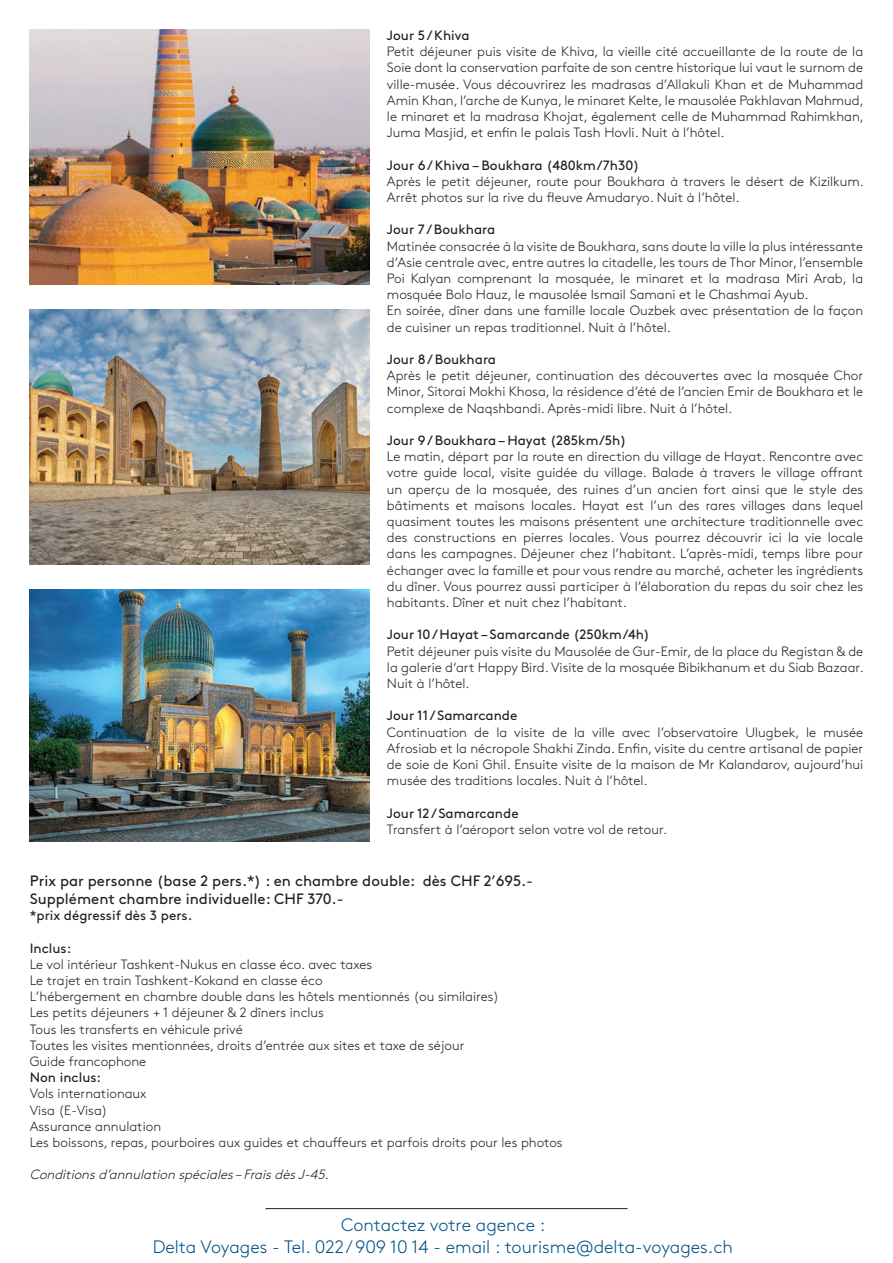
<style>
.page{position:relative;width:893px;height:1263px;background:#fff}
.page>*{position:absolute;margin:0;border:0;box-sizing:border-box;transform-origin:0 0}
.t1{font:300 18px/21.6px "Brown";color:#005187;text-align:center}
.t2{font:15px/18px "Brown";color:#231f20}
.t3{font:300 13.5px/16.2px "Brown";color:#231f20;text-align:justify}
.t4{font:13.5px "Brown";color:#231f20}
.t5{font:italic 300 13.5px "Brown";color:#231f20}
</style>
<div class="page">
<hr style="left:265px;top:1208px;width:362px;height:1px;background:#231f20">
<img style="left:30px;top:30px;width:340px;height:255px">
<img style="left:30px;top:310px;width:340px;height:254px">
<img style="left:30px;top:589px;width:340px;height:253px">
<p class="t4" style="left:387px;top:25px;width:84px">Jour 5 / Khiva</p>
<p class="t3" style="left:387px;top:42px;width:478px">Petit déjeuner puis visite de Khiva, la vieille cité accueillante de la route de la Soie dont la conservation parfaite de son centre historique lui vaut le surnom de ville-musée. Vous découvrirez les madrasas d’Allakuli Khan et de Muhammad Amin Khan, l’arche de Kunya, le minaret Kelte, le mausolée Pakhlavan Mahmud, le minaret et la madrasa Khojat, également celle de Muhammad Rahimkhan, Juma Masjid, et enfin le palais Tash Hovli. Nuit à l’hôtel.</p>
<p class="t4" style="left:387px;top:155px;width:254px">Jour 6 / Khiva – Boukhara (480km/7h30)</p>
<p class="t3" style="left:387px;top:172px;width:478px">Après le petit déjeuner, route pour Boukhara à travers le désert de Kizilkum.<br>Arrêt photos sur la rive du fleuve Amudaryo. Nuit à l’hôtel.</p>
<p class="t4" style="left:387px;top:219px;width:110px">Jour 7 / Boukhara</p>
<p class="t3" style="left:387px;top:237px;width:478px;text-align:left">Matinée consacrée à la visite de Boukhara, sans doute la ville la plus intéressante d’Asie centrale avec, entre autres la citadelle, les tours de Thor Minor, l’ensemble Poi Kalyan comprenant la mosquée, le minaret et la madrasa Miri Arab, la mosquée Bolo Hauz, le mausolée Ismail Samani et le Chashmai Ayub.<br>En soirée, dîner dans une famille locale Ouzbek avec présentation de la façon de cuisiner un repas traditionnel. Nuit à l’hôtel.</p>
<p class="t4" style="left:387px;top:349px;width:111px">Jour 8 / Boukhara</p>
<p class="t3" style="left:387px;top:366px;width:478px">Après le petit déjeuner, continuation des découvertes avec la mosquée Chor Minor, Sitorai Mokhi Khosa, la résidence d’été de l’ancien Emir de Boukhara et le complexe de Naqshbandi. Après-midi libre. Nuit à l’hôtel.</p>
<p class="t4" style="left:387px;top:430px;width:241px">Jour 9 / Boukhara – Hayat (285km/5h)</p>
<p class="t3" style="left:387px;top:447px;width:478px">Le matin, départ par la route en direction du village de Hayat. Rencontre avec votre guide local, visite guidée du village. Balade à travers le village offrant un aperçu de la mosquée, des ruines d’un ancien fort ainsi que le style des bâtiments et maisons locales. Hayat est l’un des rares villages dans lequel quasiment toutes les maisons présentent une architecture traditionnelle avec des constructions en pierres locales. Vous pourrez découvrir ici la vie locale dans les campagnes. Déjeuner chez l’habitant. L’après-midi, temps libre pour échanger avec la famille et pour vous rendre au marché, acheter les ingrédients du dîner. Vous pourrez aussi participer à l’élaboration du repas du soir chez les habitants. Dîner et nuit chez l’habitant.</p>
<p class="t4" style="left:387px;top:624px;width:264px">Jour 10 / Hayat – Samarcande (250km/4h)</p>
<p class="t3" style="left:387px;top:642px;width:478px">Petit déjeuner puis visite du Mausolée de Gur-Emir, de la place du Registan &amp; de la galerie d‘art Happy Bird. Visite de la mosquée Bibikhanum et du Siab Bazaar.<br>Nuit à l’hôtel.</p>
<p class="t4" style="left:387px;top:705px;width:132px">Jour 11 / Samarcande</p>
<p class="t3" style="left:387px;top:723px;width:478px">Continuation de la visite de la ville avec l’observatoire Ulugbek, le musée Afrosiab et la nécropole Shakhi Zinda. Enfin, visite du centre artisanal de papier de soie de Koni Ghil. Ensuite visite de la maison de Mr Kalandarov, aujourd’hui musée des traditions locales. Nuit à l’hôtel.</p>
<p class="t4" style="left:387px;top:803px;width:133px">Jour 12 / Samarcande</p>
<p class="t3" style="left:387px;top:820px;width:282px">Transfert à l’aéroport selon votre vol de retour.</p>
<p class="t2" style="left:30px;top:870px;width:505px">Prix par personne (base 2 pers.*) : en chambre double: dès CHF 2’695.-<br>Supplément chambre individuelle: CHF 370.-</p>
<p class="t4" style="left:30px;top:905px;width:164px">*prix dégressif dès 3 pers.</p>
<p class="t4" style="left:30px;top:938px;width:43px">Inclus:</p>
<p class="t3" style="left:30px;top:955px;width:471px;text-align:left">Le vol intérieur Tashkent-Nukus en classe éco. avec taxes<br>Le trajet en train Tashkent-Kokand en classe éco<br>L’hébergement en chambre double dans les hôtels mentionnés (ou similaires)<br>Les petits déjeuners + 1 déjeuner &amp; 2 dîners inclus<br>Tous les transferts en véhicule privé<br>Toutes les visites mentionnées, droits d’entrée aux sites et taxe de séjour Guide francophone</p>
<p class="t4" style="left:30px;top:1067px;width:73px">Non inclus:</p>
<p class="t3" style="left:30px;top:1085px;width:534px;text-align:left">Vols internationaux<br>Visa (E-Visa)<br>Assurance annulation<br>Les boissons, repas, pourboires aux guides et chauffeurs et parfois droits pour les photos</p>
<p class="t5" style="left:30px;top:1165px;width:305px">Conditionsd’annulation spéciales–FraisdèsJ-45.</p>
<h1 class="t1" style="left:153px;top:1213px;width:582px">Contactez votre agence :<br>Delta Voyages - Tel. 022 / 909 10 14 - email : tourisme@delta-voyages.ch</h1>
</div>
